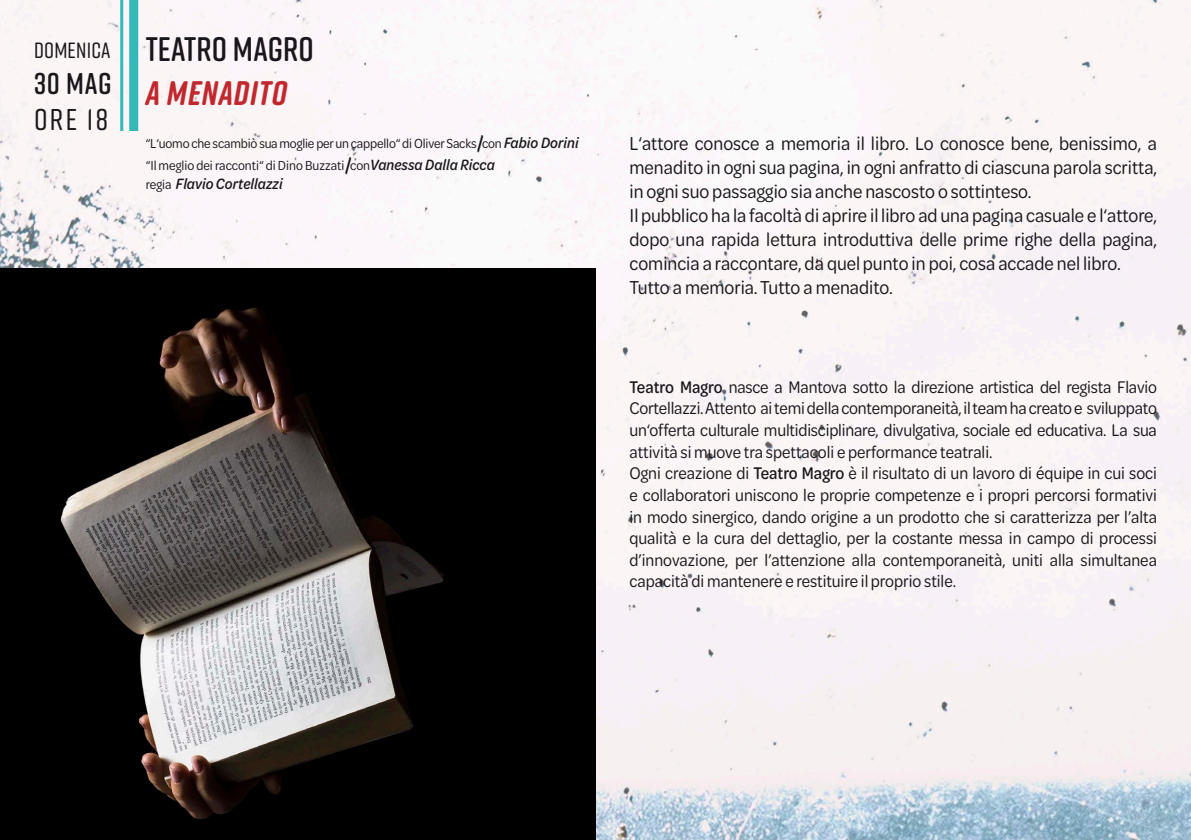
<style>
.page{position:relative;width:1191px;height:840px;background:#fff}
.page>*{position:absolute;margin:0;border:0;box-sizing:border-box;transform-origin:0 0}
.t1{font:600 34px "Rift Soft";letter-spacing:.005em;color:#1a171c}
.t2{font:italic 700 34px "Rift Soft";letter-spacing:.025em;color:#c1272d}
.t3{font:600 30px "Rift Soft";color:#1a171c}
.t4{font:500 30px "Rift Soft";color:#1a171c}
.t5{font:500 22px "Rift Soft";letter-spacing:.01em;color:#1a171c}
.t6{font:20px/24px "Omnes Cond";color:#1a171c;text-align:justify}
.t7{font:18px/21.6px "Omnes Cond";color:#1a171c;text-align:justify}
.t8{font:italic 500 16px "Omnes Cond";color:#1a171c}
.t9{font:14px "Omnes Cond";letter-spacing:-.01em;color:#1a171c}
.s1{font-weight:700;font-style:italic;font-size:19.6px}
.s2{font-weight:500;font-style:italic;font-size:16px}
.s3{font-weight:400;font-style:normal;font-size:14px}
.s4{font-weight:500}
</style>
<div class="page">
<img style="left:0;top:0;width:1191px;height:839px">
<img style="left:0;top:268px;width:595px;height:571px">
<div style="left:129px;top:0;width:9px;height:131px;background:#32b9b8"></div>
<hr style="left:120px;top:0;width:3px;height:131px;background:#32b9b8">
<p class="t5" style="left:34px;top:35px;width:78px">DOMENICA</p>
<p class="t3" style="left:34px;top:62px;width:79px">30 MAG</p>
<p class="t4" style="left:34px;top:98px;width:76px">ORE 18</p>
<p class="t1" style="left:146px;top:25px;width:170px">TEATRO MAGRO</p>
<p class="t2" style="left:146px;top:69px;width:143px">A MENADITO</p>
<p class="t9" style="left:146px;top:134px;width:434px">“L‘uomo che scambiò sua moglie per un cappello“ di Oliver Sacks <span class="s1">/</span>con <span class="s2">Fabio Dorini</span></p>
<p class="t9" style="left:146px;top:156px;width:351px">“Il meglio dei racconti“ di Dino Buzzati <span class="s1">/</span>con<span class="s2">Vanessa Dalla Ricca</span></p>
<p class="t8" style="left:146px;top:173px;width:139px"><span class="s3">regia</span> Flavio Cortellazzi</p>
<p class="t6" style="left:629px;top:130px;width:529px">L‘attore conosce a memoria il libro. Lo conosce bene, benissimo, a menadito in ogni sua pagina, in ogni anfratto di ciascuna parola scritta, in ogni suo passaggio sia anche nascosto o sottinteso.</p>
<p class="t6" style="left:629px;top:202px;width:529px">Il pubblico ha la facoltà di aprire il libro ad una pagina casuale e l‘attore, dopo una rapida lettura introduttiva delle prime righe della pagina, comincia a raccontare, da quel punto in poi, cosa accade nel libro.</p>
<p class="t6" style="left:629px;top:274px;width:265px">Tutto a memoria. Tutto a menadito.</p>
<p class="t7" style="left:629px;top:375px;width:529px"><span class="s4">Teatro Magro</span> nasce a Mantova sotto la direzione artistica del regista Flavio Cortellazzi. Attento ai temi della contemporaneità, il team ha creato e sviluppato un‘offerta culturale multidisciplinare, divulgativa, sociale ed educativa. La sua attività si muove tra spettacoli e performance teatrali.</p>
<p class="t7" style="left:629px;top:461px;width:529px">Ogni creazione di <span class="s4">Teatro Magro</span> è il risultato di un lavoro di équipe in cui soci e collaboratori uniscono le proprie competenze e i propri percorsi formativi in modo sinergico, dando origine a un prodotto che si caratterizza per l’alta qualità e la cura del dettaglio, per la costante messa in campo di processi d’innovazione, per l’attenzione alla contemporaneità, uniti alla simultanea capacità di mantenere e restituire il proprio stile.</p>
</div>
